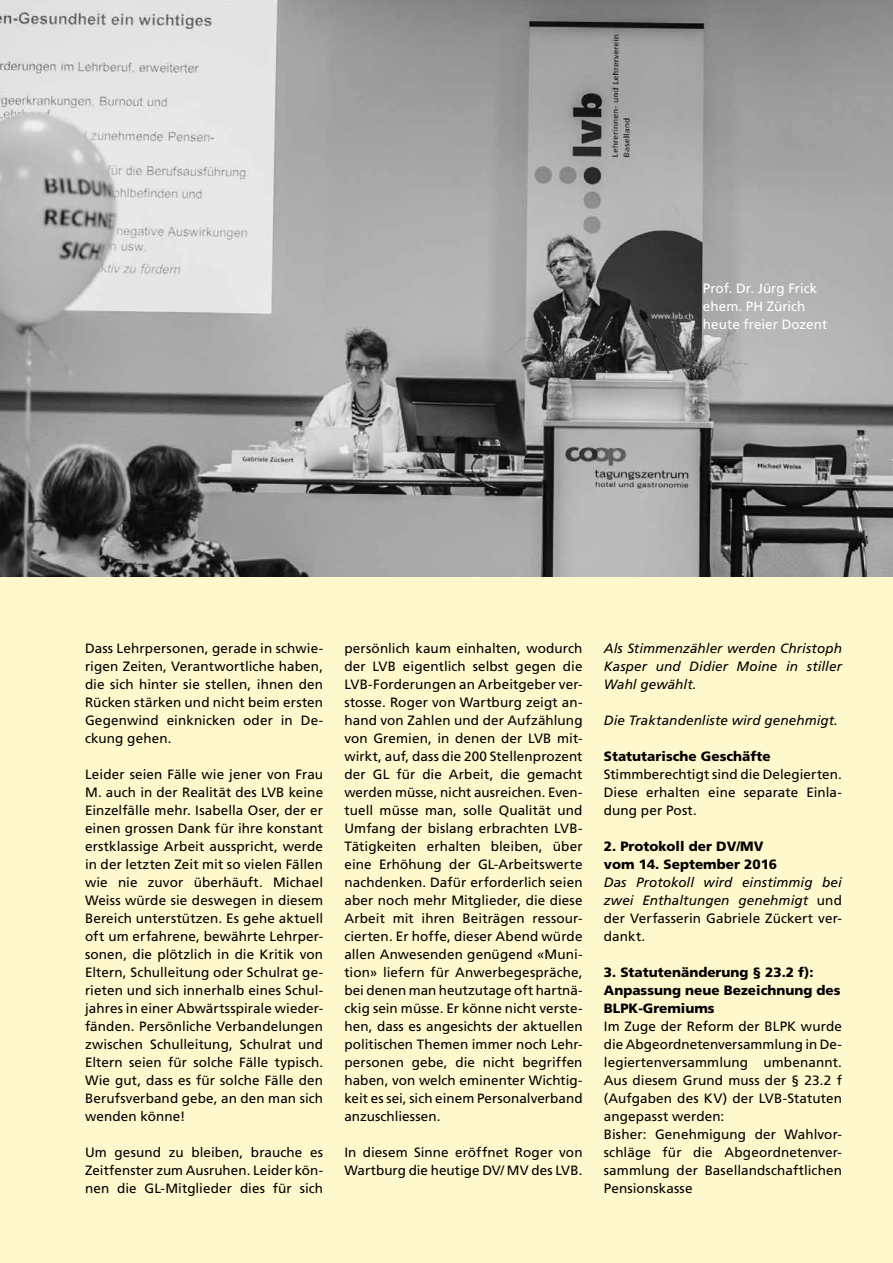
<style>
.page{position:relative;width:893px;height:1263px;background:#fff8cc}
.page>*{position:absolute;margin:0;border:0;box-sizing:border-box;transform-origin:0 0}
.t1{font:13.5px/18px "Frutiger LT Std";letter-spacing:.005em;color:#000;text-align:justify}
.t2{font:italic 13.5px/18px "Frutiger LT Std";letter-spacing:.005em;color:#000;text-align:justify}
.t3{font:900 13.5px/18px "Frutiger LT Std";color:#000}
.t4{font:13.5px/18px "Frutiger LT Std";color:#fff}
.s1{font-style:normal}
</style>
<div class="page">
<img style="left:0;top:0;width:893px;height:576px">
<p class="t4" style="left:703px;top:279px;width:126px">Prof. Dr. Jürg Frick ehem. PH Zürich heute freier Dozent</p>
<p class="t1" style="left:85px;top:639px;width:240px">Dass Lehrpersonen, gerade in schwie&shy;rigen Zeiten, Verantwortliche haben, die sich hinter sie stellen, ihnen den Rücken stärken und nicht beim ersten Gegenwind einknicken oder in De&shy;ckung gehen.</p>
<p class="t1" style="left:85px;top:765px;width:240px">Leider seien Fälle wie jener von Frau M. auch in der Realität des LVB keine Einzelfälle mehr. Isabella Oser, der er einen grossen Dank für ihre konstant erstklassige Arbeit ausspricht, werde in der letzten Zeit mit so vielen Fällen wie nie zuvor überhäuft. Michael Weiss würde sie deswegen in diesem Bereich unterstützen. Es gehe aktuell oft um erfahrene, bewährte Lehrper&shy;sonen, die plötzlich in die Kritik von Eltern, Schulleitung oder Schulrat ge&shy;rieten und sich innerhalb eines Schul&shy;jahres in einer Abwärtsspirale wieder&shy;fänden. Persönliche Verbandelungen zwischen Schulleitung, Schulrat und Eltern seien für solche Fälle typisch.<br>Wie gut, dass es für solche Fälle den Berufsverband gebe, an den man sich wenden könne!</p>
<p class="t1" style="left:85px;top:1143px;width:240px">Um gesund zu bleiben, brauche es Zeitfenster zum Ausruhen. Leider kön&shy;nen die GL-Mitglieder dies für sich</p>
<p class="t1" style="left:344px;top:639px;width:240px">persönlich kaum einhalten, wodurch der LVB eigentlich selbst gegen die LVB-Forderungen an Arbeitgeber ver&shy;stosse. Roger von Wartburg zeigt an&shy;hand von Zahlen und der Aufzählung von Gremien, in denen der LVB mit&shy;wirkt, auf, dass die 200 Stellenprozent der GL für die Arbeit, die gemacht werden müsse, nicht ausreichen. Even&shy;tuell müsse man, solle Qualität und Umfang der bislang erbrachten LVB-Tätigkeiten erhalten bleiben, über eine Erhöhung der GL-Arbeitswerte nachdenken. Dafür erforderlich seien aber noch mehr Mitglieder, die diese Arbeit mit ihren Beiträgen ressour&shy;cierten. Er hoffe, dieser Abend würde allen Anwesenden genügend «Muni&shy;tion» liefern für Anwerbegespräche, bei denen man heutzutage oft hartnä&shy;ckig sein müsse. Er könne nicht verste&shy;hen, dass es angesichts der aktuellen politischen Themen immer noch Lehr&shy;personen gebe, die nicht begriffen haben, von welch eminenter Wichtig&shy;keit es sei, sich einem Personalverband anzuschliessen.</p>
<p class="t1" style="left:344px;top:1143px;width:240px">In diesem Sinne eröffnet Roger von<br>Wartburg die heutige DV/ MV des LVB.</p>
<p class="t2" style="left:604px;top:639px;width:240px">Als Stimmenzähler werden Christoph Kasper und Didier Moine in stiller Wahl gewählt.</p>
<p class="t2" style="left:604px;top:711px;width:236px">Die Traktandenliste wird genehmigt.</p>
<p class="t3" style="left:604px;top:747px;width:168px">Statutarische Geschäfte</p>
<p class="t1" style="left:604px;top:765px;width:240px">Stimmberechtigt sind die Delegierten.<br>Diese erhalten eine separate Einla&shy;dung per Post.</p>
<p class="t3" style="left:604px;top:837px;width:175px">2. Protokoll der DV/MV vom 14. September 2016</p>
<p class="t2" style="left:604px;top:873px;width:240px">Das Protokoll wird einstimmig bei zwei Enthaltungen genehmigt <span class="s1">und der Verfasserin Gabriele Zückert ver&shy;dankt.</span></p>
<p class="t3" style="left:604px;top:963px;width:238px">3. Statutenänderung § 23.2 f):<br>Anpassung neue Bezeichnung des<br>BLPK-Gremiums</p>
<p class="t1" style="left:604px;top:1017px;width:240px;text-align:left">Im Zuge der Reform der BLPK wurde die Abgeordnetenversammlung in De&shy;legiertenversammlung umbenannt.<br>Aus diesem Grund muss der § 23.2 f (Aufgaben des KV) der LVB-Statuten angepasst werden:<br>Bisher: Genehmigung der Wahlvor&shy;schläge für die Abgeordnetenver&shy;sammlung der Basellandschaftlichen<br>Pensionskasse</p>
</div>
